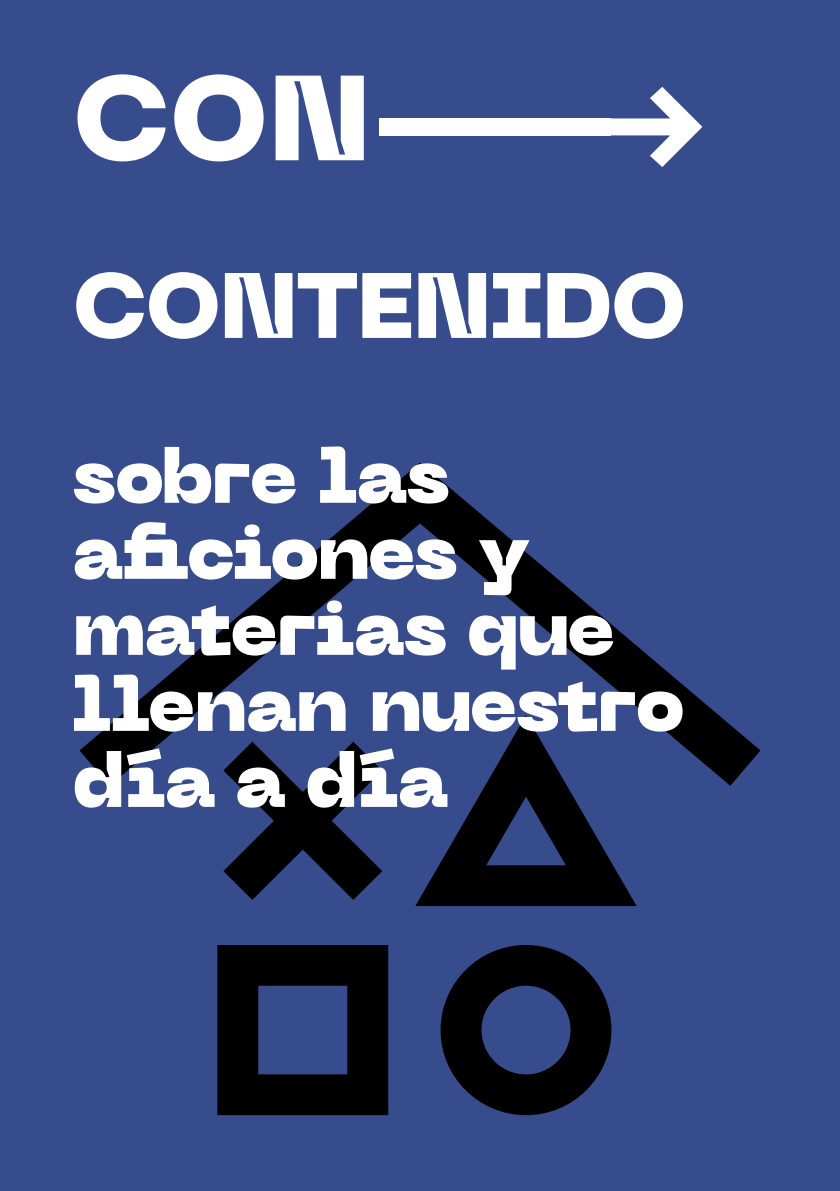
<style>
.page{position:relative;width:840px;height:1191px;background:#fff}
.page>*{position:absolute;margin:0;border:0;box-sizing:border-box;transform-origin:0 0}
.t1{font:900 120px "Neue Machina";color:#fff}
.t2{font:900 92px "Neue Machina";letter-spacing:-.02em;color:#fff}
.t3{font:900 76px/76px "Neue Machina";letter-spacing:-.025em;color:#fff}
</style>
<div class="page">
<div style="left:0;top:0;width:839px;height:1191px;background:#374c8c"></div>
<svg style="left:79px;top:462px;width:681px;height:324px"></svg>
<svg style="left:415px;top:715px;width:221px;height:191px"></svg>
<svg style="left:217px;top:945px;width:171px;height:170px"></svg>
<svg style="left:440px;top:945px;width:171px;height:170px"></svg>
<svg style="left:223px;top:741px;width:159px;height:159px"></svg>
<h1 class="t1" style="left:72px;top:38px;width:639px">CON——→</h1>
<p class="t2" style="left:72px;top:244px;width:616px">CONTENIDO</p>
<p class="t3" style="left:72px;top:441px;width:614px">sobre las aficiones y materias que llenan nuestro día a día</p>
</div>
